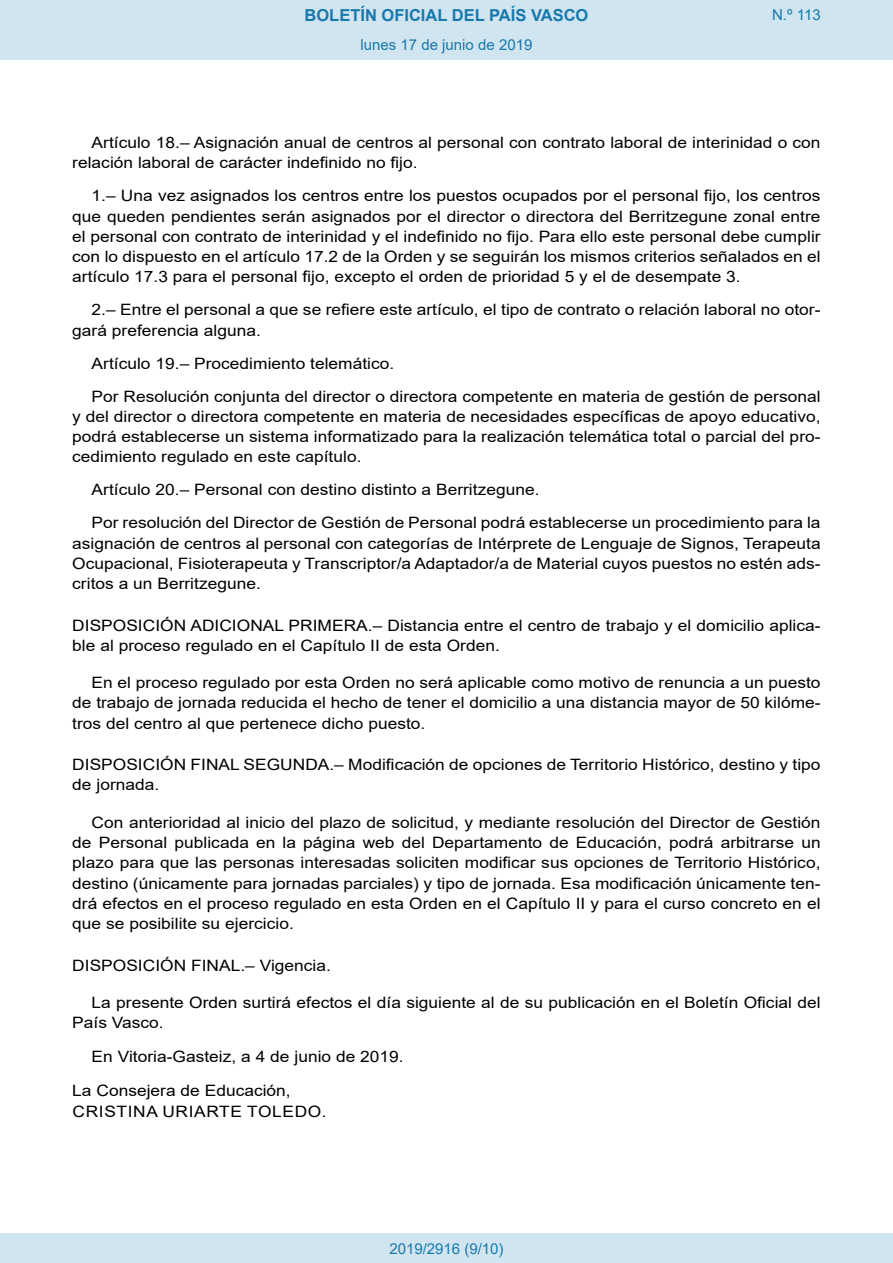
<style>
.page{position:relative;width:893px;height:1263px;background:#fff}
.page>*{position:absolute;margin:0;border:0;box-sizing:border-box;transform-origin:0 0}
.t1{font:700 16.5px "Arial";color:#1879ad}
.BOPVDetalle{font:15.6px/20.2px "Arial";color:#000;text-align:justify;scale:1.11 1}
.BOPVDisposicionTitul{font:15.6px/20.2px "Arial";color:#000;scale:1.11 1}
.BOPVFirmaLugFec{font:15.6px "Arial";color:#000;scale:1.11 1}
.BOPVFirmaPuesto{font:15.6px "Arial";color:#000;scale:1.11 1}
.BOPVFirmaNombre{font:15.6px "Arial";letter-spacing:.035em;color:#000;scale:1.11 1}
.Paginacion_Centro{font:15px "Arial";color:#1879ad}
</style>
<div class="page">
<div style="left:0;top:0;width:893px;height:60px;background:#d0e5f0"></div>
<div style="left:0;top:1233px;width:893px;height:30px;background:#d0e5f0"></div>
<p class="t1" style="left:305px;top:3px;width:285px">BOLETÍN OFICIAL DEL PAÍS VASCO</p>
<p class="Paginacion_Centro" style="left:361px;top:35px;width:173px">lunes 17 de junio de 2019</p>
<p class="Paginacion_Centro" style="left:772px;top:5px;width:50px">N.º 113</p>
<p class="BOPVDetalle" style="left:72px;top:132px;width:676px;text-indent:19px">Artículo 18.– Asignación anual de centros al personal con contrato laboral de interinidad o con relación laboral de carácter indefinido no fijo.</p>
<p class="BOPVDetalle" style="left:72px;top:186px;width:676px;text-indent:19px">1.– Una vez asignados los centros entre los puestos ocupados por el personal fijo, los centros que queden pendientes serán asignados por el director o directora del Berritzegune zonal entre el personal con contrato de interinidad y el indefinido no fijo. Para ello este personal debe cumplir con lo dispuesto en el artículo 17.2 de la Orden y se seguirán los mismos criterios señalados en el artículo 17.3 para el personal fijo, excepto el orden de prioridad 5 y el de desempate 3.</p>
<p class="BOPVDetalle" style="left:72px;top:300px;width:676px;text-indent:19px">2.– Entre el personal a que se refiere este artículo, el tipo de contrato o relación laboral no otor&shy;gará preferencia alguna.</p>
<p class="BOPVDetalle" style="left:92px;top:353px;width:274px">Artículo 19.– Procedimiento telemático.</p>
<p class="BOPVDetalle" style="left:72px;top:386px;width:676px;text-indent:19px">Por Resolución conjunta del director o directora competente en materia de gestión de personal y del director o directora competente en materia de necesidades específicas de apoyo educativo, podrá establecerse un sistema informatizado para la realización telemática total o parcial del pro&shy;cedimiento regulado en este capítulo.</p>
<p class="BOPVDetalle" style="left:92px;top:480px;width:405px">Artículo 20.– Personal con destino distinto a Berritzegune.</p>
<p class="BOPVDetalle" style="left:72px;top:513px;width:676px;text-indent:19px">Por resolución del Director de Gestión de Personal podrá establecerse un procedimiento para la asignación de centros al personal con categorías de Intérprete de Lenguaje de Signos, Terapeuta Ocupacional, Fisioterapeuta y Transcriptor/a Adaptador/a de Material cuyos puestos no estén ads&shy;critos a un Berritzegune.</p>
<p class="BOPVDisposicionTitul" style="left:72px;top:615px;width:676px">DISPOSICIÓN ADICIONAL PRIMERA.– Distancia entre el centro de trabajo y el domicilio aplica&shy;ble al proceso regulado en el Capítulo II de esta Orden.</p>
<p class="BOPVDetalle" style="left:72px;top:672px;width:676px;text-indent:19px">En el proceso regulado por esta Orden no será aplicable como motivo de renuncia a un puesto de trabajo de jornada reducida el hecho de tener el domicilio a una distancia mayor de 50 kilóme&shy;tros del centro al que pertenece dicho puesto.</p>
<p class="BOPVDisposicionTitul" style="left:72px;top:754px;width:676px">DISPOSICIÓN FINAL SEGUNDA.– Modificación de opciones de Territorio Histórico, destino y tipo de jornada.</p>
<p class="BOPVDetalle" style="left:72px;top:812px;width:676px;text-indent:19px">Con anterioridad al inicio del plazo de solicitud, y mediante resolución del Director de Gestión de Personal publicada en la página web del Departamento de Educación, podrá arbitrarse un plazo para que las personas interesadas soliciten modificar sus opciones de Territorio Histórico, destino (únicamente para jornadas parciales) y tipo de jornada. Esa modificación únicamente ten&shy;drá efectos en el proceso regulado en esta Orden en el Capítulo II y para el curso concreto en el que se posibilite su ejercicio.</p>
<p class="BOPVDisposicionTitul" style="left:72px;top:955px;width:235px">DISPOSICIÓN FINAL.– Vigencia.</p>
<p class="BOPVDetalle" style="left:72px;top:992px;width:676px;text-indent:19px">La presente Orden surtirá efectos el día siguiente al de su publicación en el Boletín Oficial del<br>País Vasco.</p>
<p class="BOPVFirmaLugFec" style="left:92px;top:1045px;width:283px">En Vitoria-Gasteiz, a 4 de junio de 2019.</p>
<p class="BOPVFirmaPuesto" style="left:72px;top:1079px;width:198px">La Consejera de Educación,</p>
<p class="BOPVFirmaNombre" style="left:73px;top:1100px;width:230px">CRISTINA URIARTE TOLEDO.</p>
<p class="Paginacion_Centro" style="left:389px;top:1238px;width:116px">2019/2916 (9/10)</p>
</div>
